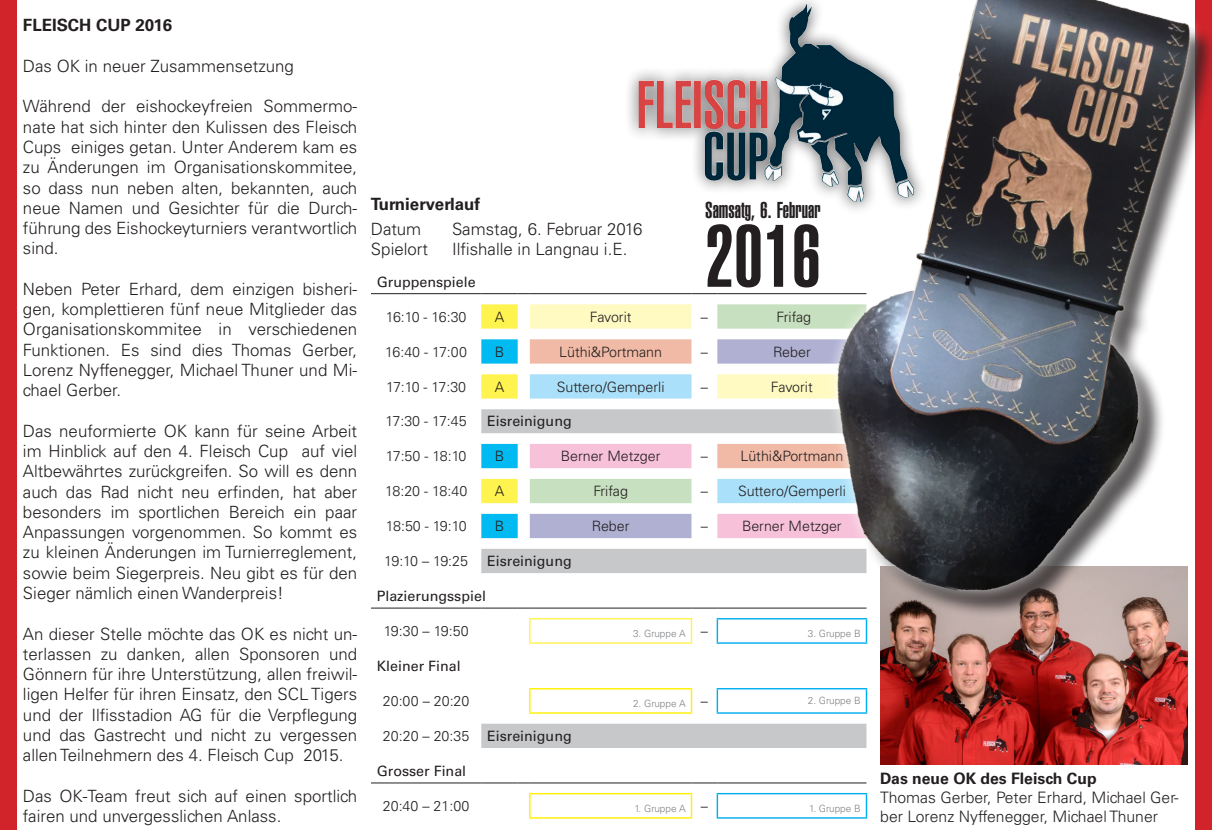
<style>
.page{position:relative;width:1212px;height:830px;background:#fff}
.page>*{position:absolute;margin:0;border:0;box-sizing:border-box;transform-origin:0 0}
.t1{font:900 extra-condensed 86.85px "Helvetica";color:#231f20}
.t2{font:900 extra-condensed 22.5px "Helvetica";color:#231f20}
.t3{font:300 16.88px/20.2px "Univers LT Std";color:#231f20;text-align:justify}
.t4{font:700 16.88px "Univers LT Std";color:#231f20}
.t5{font:300 15.75px/18.9px "Univers LT Std";color:#231f20}
.t6{font:700 15.75px "Univers LT Std";color:#231f20}
.t7{font:300 14.17px "Univers LT Std";color:#231f20}
.t8{font:14.17px "Univers LT Std";color:#231f20}
.t9{font:700 14.17px "Univers LT Std";color:#231f20}
.t10{font:300 9.9px "Univers LT Std";color:#808285}
</style>
<div class="page">
<div style="left:624px;top:0;width:304px;height:215px;background:#231f20;opacity:.75"></div>
<img style="left:880px;top:641px;width:308px;height:122px">
<svg style="left:530px;top:304px;width:244px;height:25px;background:#f2f4c8"></svg>
<svg style="left:481px;top:304px;width:37px;height:95px"></svg>
<svg style="left:530px;top:339px;width:244px;height:25px;background:#e3c0bb"></svg>
<svg style="left:530px;top:374px;width:244px;height:25px;background:#c8e9ed"></svg>
<svg style="left:481px;top:409px;width:385px;height:338px"></svg>
<svg style="left:530px;top:443px;width:244px;height:95px"></svg>
<hr style="left:371px;top:293px;width:110px;height:1px;background:#231f20">
<hr style="left:481px;top:293px;width:37px;height:1px;background:#231f20">
<svg style="left:518px;top:293px;width:12px;height:1px"></svg>
<hr style="left:530px;top:293px;width:161px;height:1px;background:#231f20">
<svg style="left:691px;top:293px;width:26px;height:1px"></svg>
<hr style="left:717px;top:293px;width:149px;height:1px;background:#231f20">
<hr style="left:371px;top:607px;width:110px;height:1px;background:#231f20">
<hr style="left:481px;top:607px;width:37px;height:1px;background:#231f20">
<svg style="left:518px;top:607px;width:12px;height:1px"></svg>
<hr style="left:530px;top:607px;width:161px;height:1px;background:#231f20">
<svg style="left:691px;top:607px;width:26px;height:1px"></svg>
<hr style="left:717px;top:607px;width:149px;height:1px;background:#231f20">
<hr style="left:371px;top:782px;width:110px;height:1px;background:#231f20">
<hr style="left:481px;top:782px;width:37px;height:1px;background:#231f20">
<svg style="left:518px;top:782px;width:12px;height:1px"></svg>
<hr style="left:530px;top:782px;width:161px;height:1px;background:#231f20">
<svg style="left:691px;top:782px;width:26px;height:1px"></svg>
<hr style="left:717px;top:782px;width:149px;height:1px;background:#231f20">
<hr style="left:529px;top:617px;width:163px;height:2px;background:#fff34f">
<svg style="left:529px;top:619px;width:1px;height:23px"></svg>
<svg style="left:691px;top:619px;width:1px;height:23px"></svg>
<hr style="left:529px;top:642px;width:163px;height:1px;background:#fff34f">
<hr style="left:529px;top:687px;width:163px;height:2px;background:#fff101">
<svg style="left:529px;top:689px;width:1px;height:23px"></svg>
<svg style="left:691px;top:689px;width:1px;height:23px"></svg>
<hr style="left:529px;top:712px;width:163px;height:1px;background:#fff101">
<hr style="left:529px;top:792px;width:163px;height:2px;background:#fff101">
<svg style="left:529px;top:794px;width:1px;height:22px"></svg>
<svg style="left:691px;top:794px;width:1px;height:22px"></svg>
<hr style="left:529px;top:816px;width:163px;height:2px;background:#fff101">
<hr style="left:717px;top:617px;width:150px;height:2px;background:#00aeef">
<svg style="left:717px;top:619px;width:1px;height:23px"></svg>
<hr style="left:717px;top:642px;width:150px;height:1px;background:#00aeef">
<hr style="left:717px;top:687px;width:150px;height:2px;background:#00aeef">
<svg style="left:717px;top:689px;width:1px;height:23px"></svg>
<svg style="left:866px;top:689px;width:1px;height:23px"></svg>
<hr style="left:717px;top:712px;width:150px;height:1px;background:#00aeef">
<hr style="left:717px;top:792px;width:150px;height:2px;background:#00aeef">
<svg style="left:717px;top:794px;width:1px;height:22px"></svg>
<svg style="left:866px;top:794px;width:1px;height:22px"></svg>
<hr style="left:717px;top:816px;width:150px;height:2px;background:#00aeef">
<div style="left:0;top:0;width:17px;height:829px;background:#d1232a"></div>
<div style="left:1195px;top:0;width:17px;height:829px;background:#d1232a"></div>
<svg style="left:774px;top:0;width:414px;height:641px"></svg>
<img style="left:791px;top:0;width:421px;height:623px">
<p class="t4" style="left:23px;top:16px;width:151px">FLEISCH CUP 2016</p>
<p class="t3" style="left:23px;top:56px;width:273px">Das OK in neuer Zusammensetzung</p>
<p class="t3" style="left:23px;top:96px;width:336px">Während der eishockeyfreien Sommermo&shy;nate hat sich hinter den Kulissen des Fleisch Cups einiges getan. Unter Anderem kam es zu Änderungen im Organisationskommitee, so dass nun neben alten, bekannten, auch neue Namen und Gesichter für die Durch&shy;führung des Eishockeyturniers verantwortlich sind.</p>
<p class="t3" style="left:23px;top:279px;width:336px">Neben Peter Erhard, dem einzigen bisheri&shy;gen, komplettieren fünf neue Mitglieder das Organisationskommitee in verschiedenen Funktionen. Es sind dies Thomas Gerber, Lorenz Nyffenegger, Michael Thuner und Mi&shy;chael Gerber.</p>
<p class="t3" style="left:23px;top:420px;width:336px">Das neuformierte OK kann für seine Arbeit im Hinblick auf den 4. Fleisch Cup auf viel Altbewährtes zurückgreifen. So will es denn auch das Rad nicht neu erfinden, hat aber besonders im sportlichen Bereich ein paar Anpassungen vorgenommen. So kommt es zu kleinen Änderungen im Turnierreglement, sowie beim Siegerpreis. Neu gibt es für den Sieger nämlich einen Wanderpreis!</p>
<p class="t3" style="left:23px;top:623px;width:336px">An dieser Stelle möchte das OK es nicht un&shy;terlassen zu danken, allen Sponsoren und Gönnern für ihre Unterstützung, allen freiwil&shy;ligen Helfer für ihren Einsatz, den SCL Tigers und der Ilfisstadion AG für die Verpflegung und das Gastrecht und nicht zu vergessen allen Teilnehmern des 4. Fleisch Cup 2015.</p>
<p class="t3" style="left:23px;top:785px;width:336px">Das OK-Team freut sich auf einen sportlich fairen und unvergesslichen Anlass.</p>
<p class="t4" style="left:371px;top:194px;width:111px">Turnierverlauf</p>
<p class="t2" style="left:705px;top:197px;width:117px">Samsatg, 6. Februar</p>
<p class="t3" style="left:371px;top:219px;width:52px">Datum</p>
<p class="t3" style="left:452px;top:219px;width:192px">Samstag, 6. Februar 2016</p>
<p class="t3" style="left:371px;top:239px;width:59px">Spielort</p>
<p class="t3" style="left:452px;top:239px;width:177px">Ilfishalle in Langnau i.E.</p>
<p class="t1" style="left:705px;top:206px;width:117px">2016</p>
<p class="t9" style="left:371px;top:233px;width:94px">Turnierverlauf</p>
<p class="t8" style="left:377px;top:273px;width:101px">Gruppenspiele</p>
<p class="t7" style="left:386px;top:308px;width:82px">16:10 - 16:30</p>
<p class="t7" style="left:495px;top:308px;width:11px">A</p>
<p class="t7" style="left:590px;top:308px;width:43px">Favorit</p>
<p class="t7" style="left:701px;top:308px;width:9px">–</p>
<p class="t7" style="left:777px;top:308px;width:36px">Frifag</p>
<p class="t7" style="left:385px;top:343px;width:83px">16:40 - 17:00</p>
<p class="t7" style="left:495px;top:343px;width:11px">B</p>
<p class="t7" style="left:559px;top:343px;width:104px">Lüthi&amp;Portmann</p>
<p class="t7" style="left:701px;top:343px;width:9px">–</p>
<p class="t7" style="left:773px;top:343px;width:39px">Reber</p>
<p class="t7" style="left:386px;top:378px;width:82px">17:10 - 17:30</p>
<p class="t7" style="left:495px;top:378px;width:11px">A</p>
<p class="t7" style="left:557px;top:378px;width:109px">Suttero/Gemperli</p>
<p class="t7" style="left:701px;top:378px;width:9px">–</p>
<p class="t7" style="left:771px;top:378px;width:43px">Favorit</p>
<p class="t7" style="left:385px;top:412px;width:83px">17:30 - 17:45</p>
<p class="t8" style="left:487px;top:413px;width:86px">Eisreinigung</p>
<p class="t7" style="left:386px;top:447px;width:82px">17:50 - 18:10</p>
<p class="t7" style="left:495px;top:447px;width:11px">B</p>
<p class="t7" style="left:561px;top:447px;width:101px">Berner Metzger</p>
<p class="t7" style="left:701px;top:447px;width:9px">–</p>
<p class="t7" style="left:740px;top:447px;width:104px">Lüthi&amp;Portmann</p>
<p class="t7" style="left:385px;top:482px;width:84px">18:20 - 18:40</p>
<p class="t7" style="left:495px;top:482px;width:11px">A</p>
<p class="t7" style="left:593px;top:482px;width:36px">Frifag</p>
<p class="t7" style="left:701px;top:482px;width:9px">–</p>
<p class="t7" style="left:738px;top:482px;width:109px">Suttero/Gemperli</p>
<p class="t7" style="left:386px;top:517px;width:82px">18:50 - 19:10</p>
<p class="t7" style="left:495px;top:517px;width:11px">B</p>
<p class="t7" style="left:592px;top:517px;width:39px">Reber</p>
<p class="t7" style="left:701px;top:517px;width:9px">–</p>
<p class="t7" style="left:742px;top:517px;width:101px">Berner Metzger</p>
<p class="t7" style="left:384px;top:552px;width:85px">19:10 – 19:25</p>
<p class="t8" style="left:487px;top:552px;width:86px">Eisreinigung</p>
<p class="t8" style="left:377px;top:587px;width:111px">Plazierungsspiel</p>
<p class="t7" style="left:384px;top:622px;width:86px">19:30 – 19:50</p>
<p class="t10" style="left:633px;top:627px;width:54px">3. Gruppe A</p>
<p class="t7" style="left:701px;top:622px;width:9px">–</p>
<p class="t10" style="left:808px;top:627px;width:54px">3. Gruppe B</p>
<p class="t8" style="left:377px;top:657px;width:85px">Kleiner Final</p>
<p class="t7" style="left:383px;top:692px;width:88px">20:00 – 20:20</p>
<p class="t10" style="left:633px;top:697px;width:54px">2. Gruppe A</p>
<p class="t7" style="left:701px;top:692px;width:9px">–</p>
<p class="t10" style="left:808px;top:694px;width:54px">2. Gruppe B</p>
<p class="t7" style="left:383px;top:727px;width:88px">20:20 – 20:35</p>
<p class="t8" style="left:487px;top:727px;width:86px">Eisreinigung</p>
<p class="t8" style="left:377px;top:762px;width:91px">Grosser Final</p>
<p class="t7" style="left:383px;top:797px;width:88px">20:40 – 21:00</p>
<p class="t10" style="left:634px;top:802px;width:53px">1. Gruppe A</p>
<p class="t7" style="left:701px;top:797px;width:9px">–</p>
<p class="t10" style="left:809px;top:802px;width:53px">1. Gruppe B</p>
<p class="t6" style="left:880px;top:769px;width:218px">Das neue OK des Fleisch Cup</p>
<p class="t5" style="left:880px;top:787px;width:300px">Thomas Gerber, Peter Erhard, Michael Ger&shy;ber Lorenz Nyffenegger, Michael Thuner</p>
</div>
